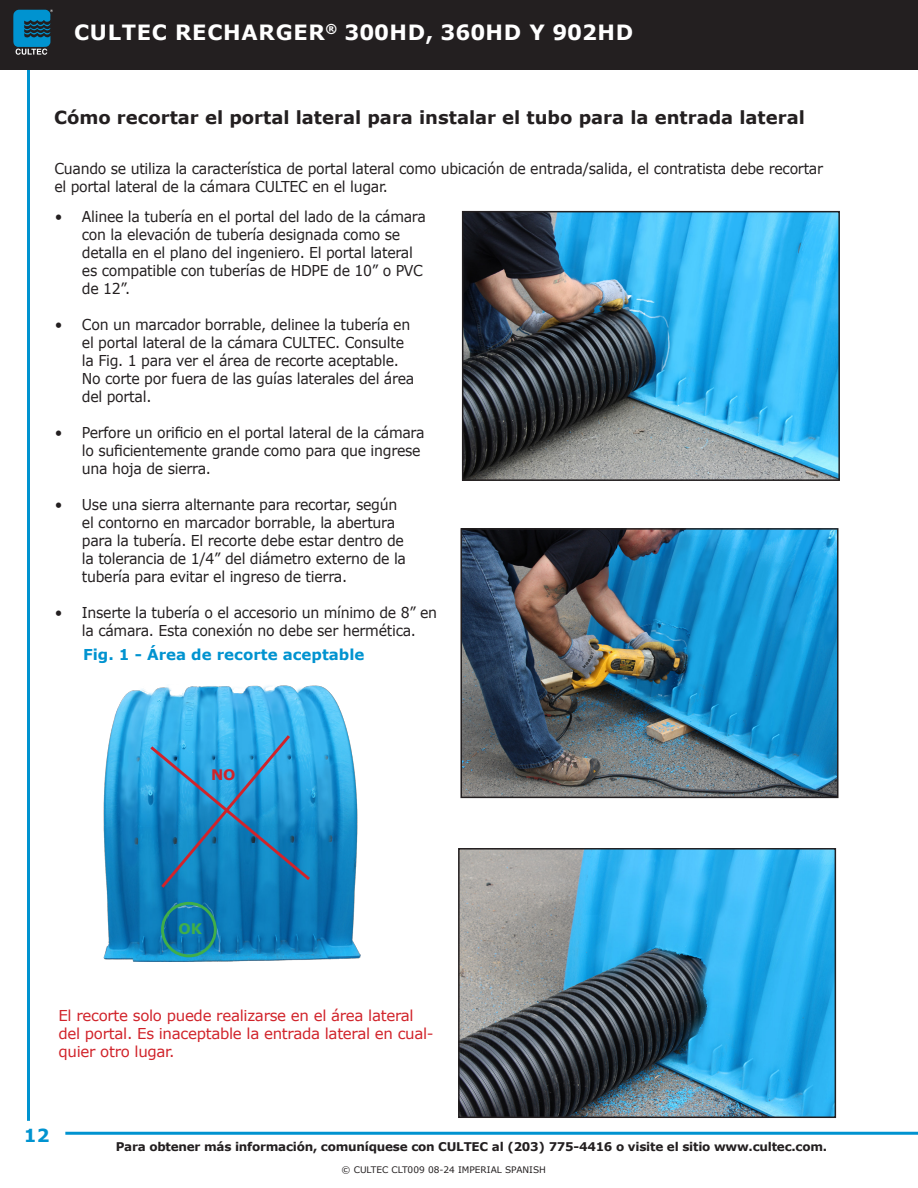
<style>
.page{position:relative;width:918px;height:1188px;background:#fff}
.page>*{position:absolute;margin:0;border:0;box-sizing:border-box;transform-origin:0 0}
.t1{font:700 21px "Verdana";letter-spacing:.035em;color:#fff}
.t2{font:700 18px "Verdana";color:#231f20}
.t3{font:700 18px "Verdana";color:#0093d0}
.t4{font:15px/18px "Verdana";letter-spacing:-.02em;color:#231f20;scale:.94 1}
.t5{font:15px/18px "Verdana";letter-spacing:-.02em;color:#d1232a}
.t6{font:700 15px "Verdana";color:#0093d0}
.t7{font:700 14.55px "Verdana";color:#40ae49}
.t8{font:700 14.55px "Verdana";color:#d1232a}
.t9{font:700 12px "Verdana";letter-spacing:-.02em;color:#231f20}
.t10{font:9px "Verdana";color:#231f20}
</style>
<div class="page">
<hr style="left:27px;top:53px;width:3px;height:1068px;background:#0093d0">
<div style="left:0;top:0;width:918px;height:70px;background:#231f20"></div>
<hr style="left:65px;top:1132px;width:853px;height:3px;background:#0093d0">
<svg style="left:13px;top:9px;width:40px;height:46px"></svg>
<img style="left:104px;top:685px;width:257px;height:276px">
<div style="left:161px;top:902px;width:56px;height:55px;border:3px solid #40ae49;border-radius:50%"></div>
<svg style="left:147px;top:732px;width:166px;height:159px;background:#258dc6"></svg>
<img style="left:465px;top:214px;width:372px;height:264px">
<div style="left:462px;top:211px;width:378px;height:270px;border:2px solid #231f20"></div>
<img style="left:463px;top:531px;width:372px;height:264px">
<div style="left:460px;top:528px;width:378px;height:270px;border:2px solid #231f20"></div>
<img style="left:461px;top:851px;width:372px;height:264px">
<div style="left:458px;top:848px;width:378px;height:270px;border:2px solid #231f20"></div>
<h1 class="t1" style="left:74px;top:17px;width:561px">CULTEC RECHARGER<sup>®</sup> 300HD, 360HD Y 902HD</h1>
<p class="t2" style="left:54px;top:105px;width:752px">Cómo recortar el portal lateral para instalar el tubo para la entrada lateral</p>
<p class="t4" style="left:54px;top:160px;width:819px">Cuando se utiliza la característica de portal lateral como ubicación de entrada/salida, el contratista debe recortar el portal lateral de la cámara CULTEC en el lugar.</p>
<p class="t4" style="left:82px;top:208px;width:368px;text-indent:-27px">• Alinee la tubería en el portal del lado de la cámara con la elevación de tubería designada como se detalla en el plano del ingeniero. El portal lateral es compatible con tuberías de HDPE de 10” o PVC de 12”.</p>
<p class="t4" style="left:82px;top:316px;width:355px;text-indent:-27px">• Con un marcador borrable, delinee la tubería en el portal lateral de la cámara CULTEC. Consulte la Fig. 1 para ver el área de recorte aceptable.<br>No corte por fuera de las guías laterales del área del portal.</p>
<p class="t4" style="left:82px;top:424px;width:366px;text-indent:-27px">• Perfore un orificio en el portal lateral de la cámara lo suficientemente grande como para que ingrese una hoja de sierra.</p>
<p class="t4" style="left:82px;top:496px;width:346px;text-indent:-27px">• Use una sierra alternante para recortar, según el contorno en marcador borrable, la abertura para la tubería. El recorte debe estar dentro de la tolerancia de 1/4” del diámetro externo de la tubería para evitar el ingreso de tierra.</p>
<p class="t4" style="left:55px;top:604px;width:408px;text-align:center">• Inserte la tubería o el accesorio un mínimo de 8” en la cámara. Esta conexión no debe ser hermética.</p>
<p class="t6" style="left:83px;top:644px;width:283px">Fig. 1 - Área de recorte aceptable</p>
<p class="t8" style="left:211px;top:764px;width:26px">NO</p>
<p class="t7" style="left:178px;top:919px;width:25px">OK</p>
<p class="t5" style="left:58px;top:1007px;width:377px">El recorte solo puede realizarse en el área lateral del portal. Es inaceptable la entrada lateral en cual&shy;quier otro lugar.</p>
<p class="t3" style="left:24px;top:1123px;width:27px">12</p>
<p class="t9" style="left:116px;top:1138px;width:713px">Para obtener más información, comuníquese con CULTEC al (203) 775-4416 o visite el sitio www.cultec.com.</p>
<p class="t10" style="left:342px;top:1163px;width:206px">© CULTEC CLT009 08-24 IMPERIAL SPANISH</p>
</div>
